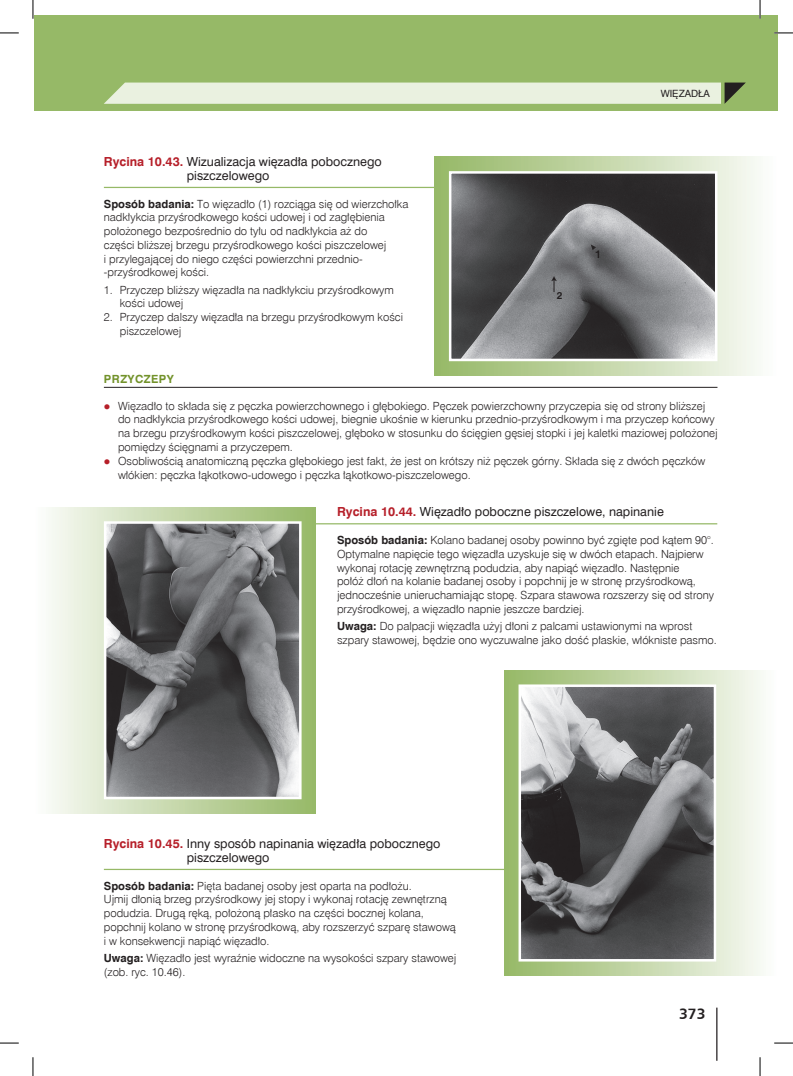
<style>
.page{position:relative;width:793px;height:1076px;background:#fff}
.page>*{position:absolute;margin:0;border:0;box-sizing:border-box;transform-origin:0 0}
.t1{font:700 15px "Humnst 777 EU";color:#231f20}
.t2{font:12.5px/13.8px "Swis 721 EU";color:#231f20}
.t3{font:11.25px/13.8px "Swis 721 Lt EU";color:#231f20}
.t4{font:700 11.25px "Swis 721 EU";letter-spacing:.04em;color:#72922a}
.t5{font:10px "Swis 721 EU";color:#231f20}
.t6{font:700 10px "Swis 721 EU";color:#231f20}
.s1{font-weight:700;color:#b61f29}
.s2{font-family:"Swis 721 EU";font-weight:700}
</style>
<div class="page">
<div style="left:34px;top:15px;width:743px;height:96px;background:#96b967"></div>
<svg style="left:104px;top:83px;width:641px;height:21px;background:#e2ebd7"></svg>
<hr style="left:716px;top:1007px;width:1px;height:53px;background:#231f20">
<hr style="left:104px;top:187px;width:330px;height:1px;background:#96b967">
<hr style="left:315px;top:523px;width:402px;height:1px;background:#96b967">
<hr style="left:104px;top:869px;width:400px;height:1px;background:#96b967">
<div style="left:434px;top:157px;width:343px;height:218px;background:linear-gradient(to right,#96b766,#fafcf8)"></div>
<div style="left:504px;top:670px;width:273px;height:305px;background:linear-gradient(to right,#94b664,#fafcf8)"></div>
<img style="left:451px;top:174px;width:263px;height:184px">
<svg style="left:551px;top:276px;width:5px;height:16px"></svg>
<div style="left:448px;top:171px;width:269px;height:190px;border:2px solid #fff"></div>
<div style="left:33px;top:507px;width:282px;height:306px;background:linear-gradient(to right,#fafcf8,#98b96a)"></div>
<img style="left:107px;top:524px;width:191px;height:272px">
<div style="left:104px;top:521px;width:197px;height:278px;border:2px solid #fff"></div>
<img style="left:521px;top:687px;width:192px;height:271px">
<div style="left:518px;top:684px;width:198px;height:277px;border:2px solid #fff"></div>
<hr style="left:104px;top:387px;width:613px;height:1px;background:#231f20">
<svg style="left:0;top:32px;width:19px;height:2px"></svg>
<svg style="left:774px;top:32px;width:18px;height:2px"></svg>
<svg style="left:0;top:1042px;width:19px;height:2px"></svg>
<svg style="left:774px;top:1042px;width:18px;height:2px"></svg>
<svg style="left:32px;top:0;width:2px;height:19px"></svg>
<svg style="left:32px;top:1057px;width:2px;height:19px"></svg>
<svg style="left:759px;top:0;width:1px;height:19px"></svg>
<svg style="left:759px;top:1057px;width:1px;height:19px"></svg>
<p class="t2" style="left:187px;top:155px;width:196px;text-indent:-83px"><span class="s1">Rycina 10.43.</span> Wizualizacja więzadła pobocznego piszczelowego</p>
<p class="t3" style="left:104px;top:197px;width:306px"><span class="s2">Sposób badania:</span> To więzadło (1) rozciąga się od wierzchołka nadkłykcia przyśrodkowego kości udowej i od zagłębienia położonego bezpośrednio do tyłu od nadkłykcia aż do<br>części bliższej brzegu przyśrodkowego kości piszczelowej<br>i przylegającej do niego części powierzchni przednio-‑przyśrodkowej kości.</p>
<p class="t3" style="left:120px;top:283px;width:275px;text-indent:-16px">1. Przyczep bliższy więzadła na nadkłykciu przyśrodkowym kości udowej</p>
<p class="t3" style="left:120px;top:310px;width:284px;text-indent:-16px">2. Przyczep dalszy więzadła na brzegu przyśrodkowym kości piszczelowej</p>
<p class="t6" style="left:556px;top:289px;width:7px">2</p>
<p class="t5" style="left:660px;top:87px;width:51px">WIĘZADŁA</p>
<p class="t4" style="left:104px;top:372px;width:71px">PRZYCZEPY</p>
<p class="t3" style="left:118px;top:399px;width:600px">Więzadło to składa się z pęczka powierzchownego i głębokiego. Pęczek powierzchowny przyczepia się od strony bliższej do nadkłykcia przyśrodkowego kości udowej, biegnie ukośnie w kierunku przednio-przyśrodkowym i ma przyczep końcowy na brzegu przyśrodkowym kości piszczelowej, głęboko w stosunku do ścięgien gęsiej stopki i jej kaletki maziowej położonej pomiędzy ścięgnami a przyczepem.<br>Osobliwością anatomiczną pęczka głębokiego jest fakt, że jest on krótszy niż pęczek górny. Składa się z dwóch pęczków włókien: pęczka łąkotkowo-udowego i pęczka łąkotkowo-piszczelowego.</p>
<p class="t2" style="left:337px;top:505px;width:328px"><span class="s1">Rycina 10.44.</span> Więzadło poboczne piszczelowe, napinanie</p>
<p class="t3" style="left:337px;top:533px;width:378px"><span class="s2">Sposób badania:</span> Kolano badanej osoby powinno być zgięte pod kątem 90°.<br>Optymalne napięcie tego więzadła uzyskuje się w dwóch etapach. Najpierw wykonaj rotację zewnętrzną podudzia, aby napiąć więzadło. Następnie<br>połóż dłoń na kolanie badanej osoby i popchnij je w stronę przyśrodkową, jednocześnie unieruchamiając stopę. Szpara stawowa rozszerzy się od strony przyśrodkowej, a więzadło napnie jeszcze bardziej.</p>
<p class="t3" style="left:337px;top:619px;width:381px"><span class="s2">Uwaga:</span> Do palpacji więzadła użyj dłoni z palcami ustawionymi na wprost szpary stawowej, będzie ono wyczuwalne jako dość płaskie, włókniste pasmo.</p>
<p class="t2" style="left:187px;top:837px;width:255px;text-indent:-83px"><span class="s1">Rycina 10.45.</span> Inny sposób napinania więzadła pobocznego piszczelowego</p>
<p class="t3" style="left:104px;top:879px;width:353px"><span class="s2">Sposób badania:</span> Pięta badanej osoby jest oparta na podłożu.<br>Ujmij dłonią brzeg przyśrodkowy jej stopy i wykonaj rotację zewnętrzną podudzia. Drugą ręką, położoną płasko na części bocznej kolana, popchnij kolano w stronę przyśrodkową, aby rozszerzyć szparę stawową i w konsekwencji napiąć więzadło.</p>
<p class="t3" style="left:104px;top:951px;width:354px"><span class="s2">Uwaga:</span> Więzadło jest wyraźnie widoczne na wysokości szpary stawowej (zob. ryc. 10.46).</p>
<h1 class="t1" style="left:678px;top:1004px;width:28px">373</h1>
</div>
